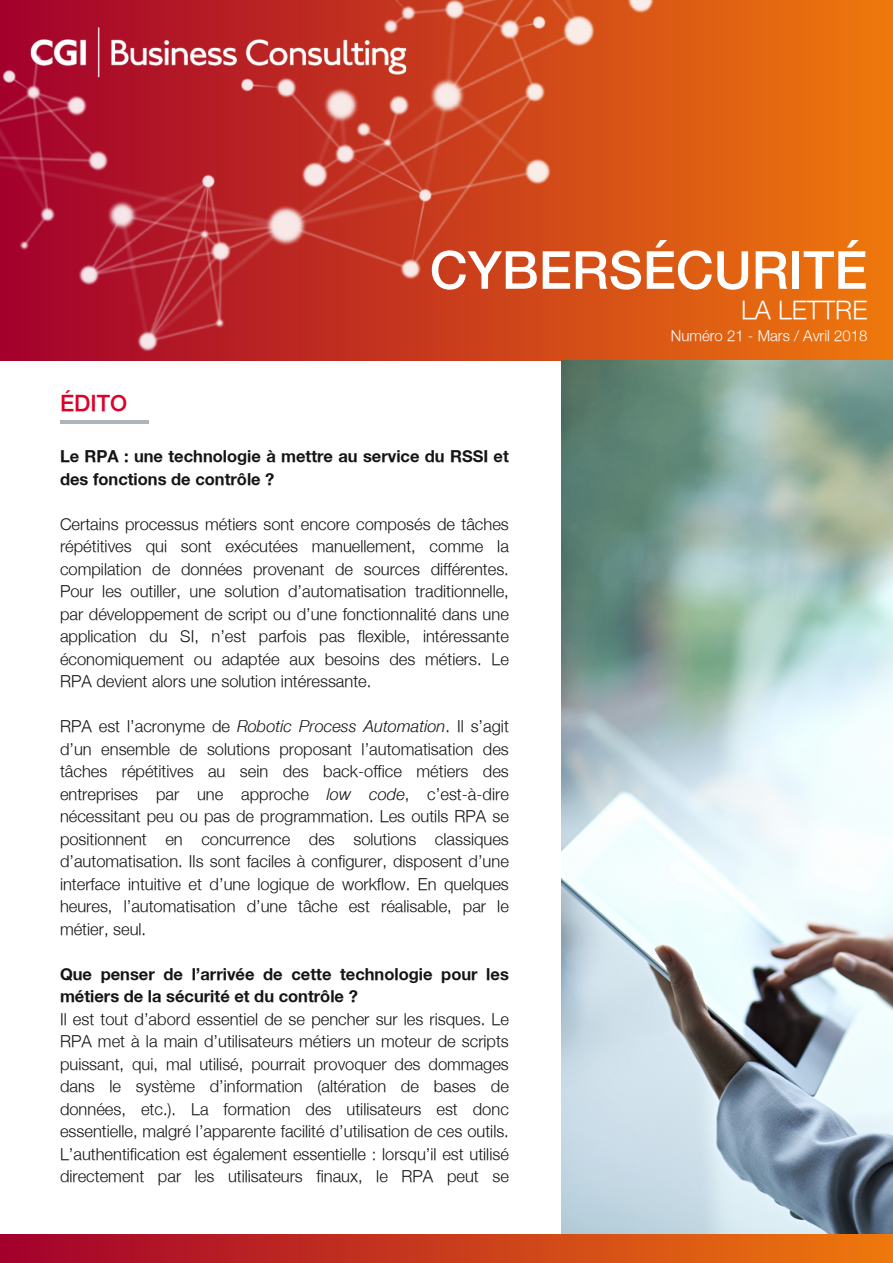
<style>
.page{position:relative;width:893px;height:1263px;background:#fff}
.page>*{position:absolute;margin:0;border:0;box-sizing:border-box;transform-origin:0 0}
.t1{font:500 52.5px "Helvetica Neue";color:#fff}
.t2{font:300 25.5px "Helvetica Neue";color:#fff}
.t3{font:500 22.5px "Helvetica Neue";color:#dc002a}
.t4{font:300 16.5px/22.5px "Helvetica Neue";color:#161413;text-align:justify}
.t5{font:700 16.5px/22.5px "Helvetica Neue";color:#161413}
.t6{font:300 15px "Helvetica Neue";color:#fff}
.s1{font-family:"Helvetica Neue Italic";font-weight:400}
</style>
<div class="page">
<img style="left:561px;top:360px;width:332px;height:875px">
<div style="left:0;top:1235px;width:893px;height:28px;background:linear-gradient(to right,#a3002c,#ee780c)"></div>
<hr style="left:60px;top:420px;width:89px;height:4px;background:#acb5bb">
<img style="left:0;top:0;width:893px;height:359px">
<h1 class="t1" style="left:430px;top:239px;width:439px">CYBERSÉCURITÉ</h1>
<h2 class="t2" style="left:741px;top:294px;width:128px">LA LETTRE</h2>
<p class="t6" style="left:671px;top:327px;width:198px">Numéro 21 ‐ Mars / Avril 2018</p>
<h3 class="t3" style="left:60px;top:389px;width:69px">ÉDITO</h3>
<p class="t5" style="left:60px;top:445px;width:450px">Le RPA : une technologie à mettre au service du RSSI et des fonctions de contrôle ?</p>
<p class="t4" style="left:60px;top:512px;width:450px">Certains processus métiers sont encore composés de tâches répétitives qui sont exécutées manuellement, comme la compilation de données provenant de sources différentes.<br>Pour les outiller, une solution d’automatisation traditionnelle, par développement de script ou d’une fonctionnalité dans une application du SI, n’est parfois pas flexible, intéressante économiquement ou adaptée aux besoins des métiers. Le RPA devient alors une solution intéressante.</p>
<p class="t4" style="left:60px;top:715px;width:450px">RPA est l’acronyme de <span class="s1">Robotic Process Automation</span>. Il s’agit d’un ensemble de solutions proposant l’automatisation des tâches répétitives au sein des back‐office métiers des entreprises par une approche <span class="s1">low code</span>, c’est‐à‐dire nécessitant peu ou pas de programmation. Les outils RPA se positionnent en concurrence des solutions classiques d’automatisation. Ils sont faciles à configurer, disposent d’une interface intuitive et d’une logique de workflow. En quelques heures, l’automatisation d’une tâche est réalisable, par le métier, seul.</p>
<p class="t5" style="left:60px;top:962px;width:450px">Que penser de l’arrivée de cette technologie pour les métiers de la sécurité et du contrôle ?</p>
<p class="t4" style="left:60px;top:1007px;width:450px">Il est tout d’abord essentiel de se pencher sur les risques. Le RPA met à la main d’utilisateurs métiers un moteur de scripts puissant, qui, mal utilisé, pourrait provoquer des dommages dans le système d’information (altération de bases de données, etc.). La formation des utilisateurs est donc essentielle, malgré l’apparente facilité d’utilisation de ces outils.<br>L’authentification est également essentielle : lorsqu’il est utilisé directement par les utilisateurs finaux, le RPA peut se</p>
</div>
